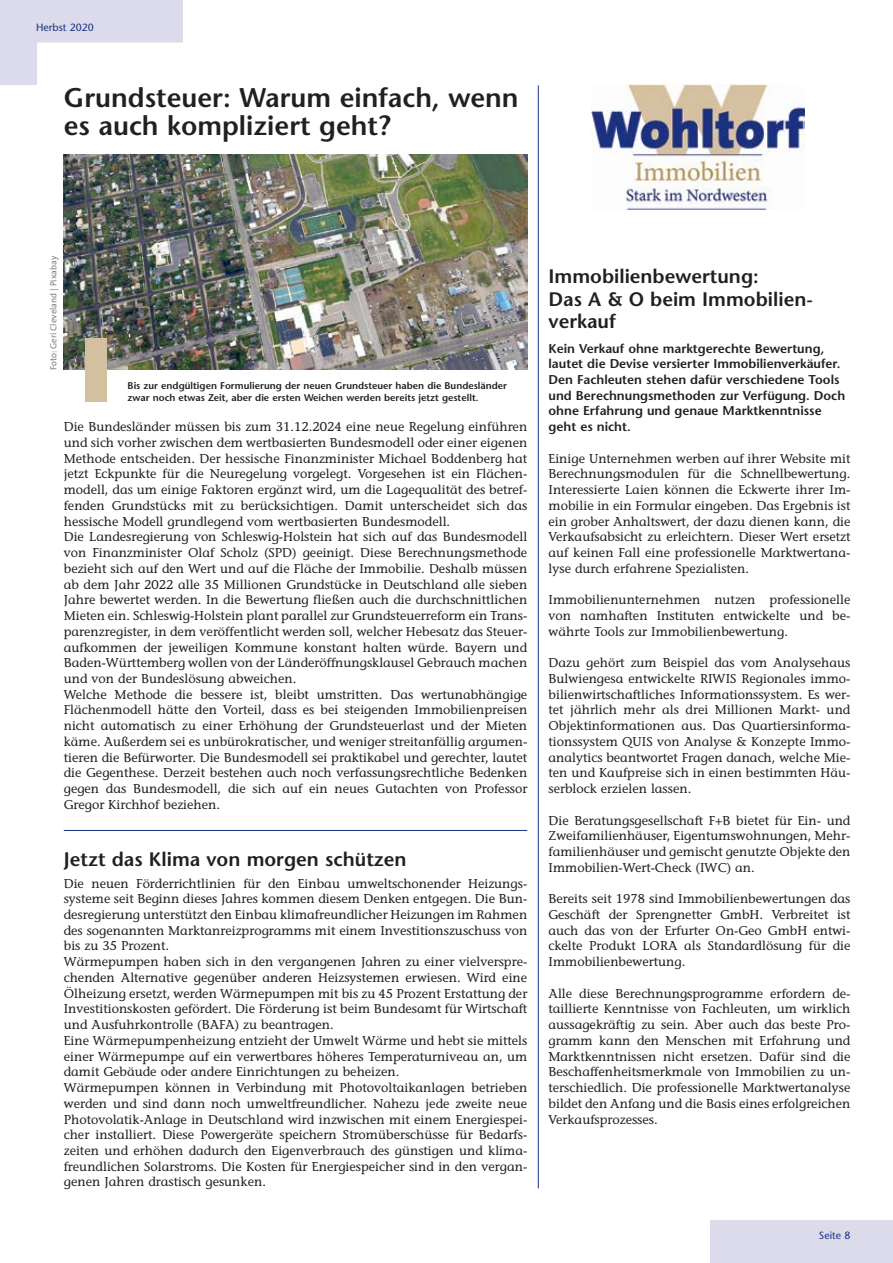
<style>
.page{position:relative;width:893px;height:1263px;background:#fff}
.page>*{position:absolute;margin:0;border:0;box-sizing:border-box;transform-origin:0 0}
.t1{font:600 27px/28.5px "Stone Sans";color:#231f20}
.t2{font:600 19.5px/22.5px "Stone Sans";color:#231f20}
.t3{font:12.75px/15.8px "Stone Informal";color:#231f20;text-align:justify}
.t4{font:600 12.75px/15.8px "Stone Sans";color:#231f20}
.t5{font:10.5px "Stone Sans";color:#1b3281}
.t6{font:600 9.75px/11.7px "Stone Sans";color:#231f20}
.t7{font:9px "The Sans";color:#808285}
</style>
<div class="page">
<svg style="left:0;top:0;width:183px;height:85px"></svg>
<div style="left:710px;top:1220px;width:183px;height:43px;background:#dbdbeb"></div>
<img style="left:591px;top:84px;width:213px;height:126px">
<hr style="left:64px;top:830px;width:463px;height:1px;background:#1b3281">
<hr style="left:538px;top:85px;width:1px;height:1103px;background:#1b3281">
<img style="left:64px;top:154px;width:463px;height:216px">
<div style="left:85px;top:338px;width:21px;height:64px;background:#d3c09e"></div>
<p class="t5" style="left:36px;top:21px;width:59px">Herbst 2020</p>
<h1 class="t1" style="left:64px;top:83px;width:456px">Grundsteuer: Warum einfach, wenn es auch kompliziert geht?</h1>
<p class="t7" style="left:46px;top:370px;width:115px;rotate:-90deg">Foto: Geri Cleveland | Pixabay</p>
<p class="t6" style="left:128px;top:380px;width:381px">Bis zur endgültigen Formulierung der neuen Grundsteuer haben die Bundesländer zwar noch etwas Zeit, aber die ersten Weichen werden bereits jetzt gestellt.</p>
<p class="t3" style="left:64px;top:419px;width:465px;text-align:left">Die Bundesländer müssen bis zum 31.12.2024 eine neue Regelung einführen und sich vorher zwischen dem wertbasierten Bundesmodell oder einer eigenen Methode entscheiden. Der hessische Finanzminister Michael Boddenberg hat jetzt Eckpunkte für die Neuregelung vorgelegt. Vorgesehen ist ein Flächen&shy;modell, das um einige Faktoren ergänzt wird, um die Lagequalität des betref&shy;fenden Grundstücks mit zu berücksichtigen. Damit unterscheidet sich das hessische Modell grundlegend vom wertbasierten Bundesmodell.<br>Die Landesregierung von Schleswig-Holstein hat sich auf das Bundesmodell von Finanzminister Olaf Scholz (SPD) geeinigt. Diese Berechnungsmethode bezieht sich auf den Wert und auf die Fläche der Immobilie. Deshalb müssen ab dem Jahr 2022 alle 35 Millionen Grundstücke in Deutschland alle sieben Jahre bewertet werden. In die Bewertung fließen auch die durchschnittlichen Mieten ein. Schleswig-Holstein plant parallel zur Grundsteuerreform ein Trans&shy;parenzregister, in dem veröffentlicht werden soll, welcher Hebesatz das Steuer&shy;aufkommen der jeweiligen Kommune konstant halten würde. Bayern und Baden-Württemberg wollen von der Länderöffnungsklausel Gebrauch machen und von der Bundeslösung abweichen.<br>Welche Methode die bessere ist, bleibt umstritten. Das wertunabhängige Flächenmodell hätte den Vorteil, dass es bei steigenden Immobilienpreisen nicht automatisch zu einer Erhöhung der Grundsteuerlast und der Mieten käme. Außerdem sei es unbürokratischer, und weniger streitanfällig argumen&shy;tieren die Befürworter. Die Bundesmodell sei praktikabel und gerechter, lautet die Gegenthese. Derzeit bestehen auch noch verfassungsrechtliche Bedenken gegen das Bundesmodell, die sich auf ein neues Gutachten von Professor Gregor Kirchhof beziehen.</p>
<h2 class="t2" style="left:64px;top:848px;width:344px">Jetzt das Klima von morgen schützen</h2>
<p class="t3" style="left:64px;top:875px;width:465px;text-align:left">Die neuen Förderrichtlinien für den Einbau umweltschonender Heizungs&shy;systeme seit Beginn dieses Jahres kommen diesem Denken entgegen. Die Bun&shy;desregierung unterstützt den Einbau klimafreundlicher Heizungen im Rahmen des sogenannten Marktanreizprogramms mit einem Investitionszuschuss von bis zu 35 Prozent.<br>Wärmepumpen haben sich in den vergangenen Jahren zu einer vielverspre&shy;chenden Alternative gegenüber anderen Heizsystemen erwiesen. Wird eine Ölheizung ersetzt, werden Wärmepumpen mit bis zu 45 Prozent Erstattung der Investitionskosten gefördert. Die Förderung ist beim Bundesamt für Wirtschaft und Ausfuhrkontrolle (BAFA) zu beantragen.<br>Eine Wärmepumpenheizung entzieht der Umwelt Wärme und hebt sie mittels einer Wärmepumpe auf ein verwertbares höheres Temperaturniveau an, um damit Gebäude oder andere Einrichtungen zu beheizen.<br>Wärmepumpen können in Verbindung mit Photovoltaikanlagen betrieben werden und sind dann noch umweltfreundlicher. Nahezu jede zweite neue Photovolatik-Anlage in Deutschland wird inzwischen mit einem Energiespei&shy;cher installiert. Diese Powergeräte speichern Stromüberschüsse für Bedarfs&shy;zeiten und erhöhen dadurch den Eigenverbrauch des günstigen und klima&shy;freundlichen Solarstroms. Die Kosten für Energiespeicher sind in den vergan&shy;genen Jahren drastisch gesunken.</p>
<h2 class="t2" style="left:549px;top:265px;width:266px">Immobilienbewertung:<br>Das A &amp; O beim Immobilien&shy;verkauf</h2>
<p class="t4" style="left:549px;top:340px;width:298px">Kein Verkauf ohne marktgerechte Bewertung, lautet die Devise versierter Immobilienverkäufer.<br>Den Fachleuten stehen dafür verschiedene Tools und Berechnungsmethoden zur Verfügung. Doch ohne Erfahrung und genaue Marktkenntnisse geht es nicht.</p>
<p class="t3" style="left:549px;top:450px;width:303px">Einige Unternehmen werben auf ihrer Website mit Berechnungsmodulen für die Schnellbewertung.<br>Interessierte Laien können die Eckwerte ihrer Im&shy;mobilie in ein Formular eingeben. Das Ergebnis ist ein grober Anhaltswert, der dazu dienen kann, die Verkaufsabsicht zu erleichtern. Dieser Wert ersetzt auf keinen Fall eine professionelle Marktwertana&shy;lyse durch erfahrene Spezialisten.</p>
<p class="t3" style="left:549px;top:592px;width:303px">Immobilienunternehmen nutzen professionelle von namhaften Instituten entwickelte und be&shy;währte Tools zur Immobilienbewertung.</p>
<p class="t3" style="left:549px;top:655px;width:303px">Dazu gehört zum Beispiel das vom Analysehaus Bulwiengesa entwickelte RIWIS Regionales immo&shy;bilienwirtschaftliches Informationssystem. Es wer&shy;tet jährlich mehr als drei Millionen Markt- und Objektinformationen aus. Das Quartiersinforma&shy;tionssystem QUIS von Analyse &amp; Konzepte Immo&shy;analytics beantwortet Fragen danach, welche Mie&shy;ten und Kaufpreise sich in einen bestimmten Häu&shy;serblock erzielen lassen.</p>
<p class="t3" style="left:549px;top:812px;width:303px">Die Beratungsgesellschaft F+B bietet für Ein- und Zweifamilienhäuser, Eigentumswohnungen, Mehr&shy;familienhäuser und gemischt genutzte Objekte den Immobilien-Wert-Check (IWC) an.</p>
<p class="t3" style="left:549px;top:891px;width:303px">Bereits seit 1978 sind Immobilienbewertungen das Geschäft der Sprengnetter GmbH. Verbreitet ist auch das von der Erfurter On-Geo GmbH entwi&shy;ckelte Produkt LORA als Standardlösung für die Immobilienbewertung.</p>
<p class="t3" style="left:549px;top:985px;width:303px">Alle diese Berechnungsprogramme erfordern de&shy;taillierte Kenntnisse von Fachleuten, um wirklich aussagekräftig zu sein. Aber auch das beste Pro&shy;gramm kann den Menschen mit Erfahrung und Marktkenntnissen nicht ersetzen. Dafür sind die Beschaffenheitsmerkmale von Immobilien zu un&shy;terschiedlich. Die professionelle Marktwertanalyse bildet den Anfang und die Basis eines erfolgreichen Verkaufsprozesses.</p>
<p class="t5" style="left:819px;top:1229px;width:33px">Seite 8</p>
</div>
